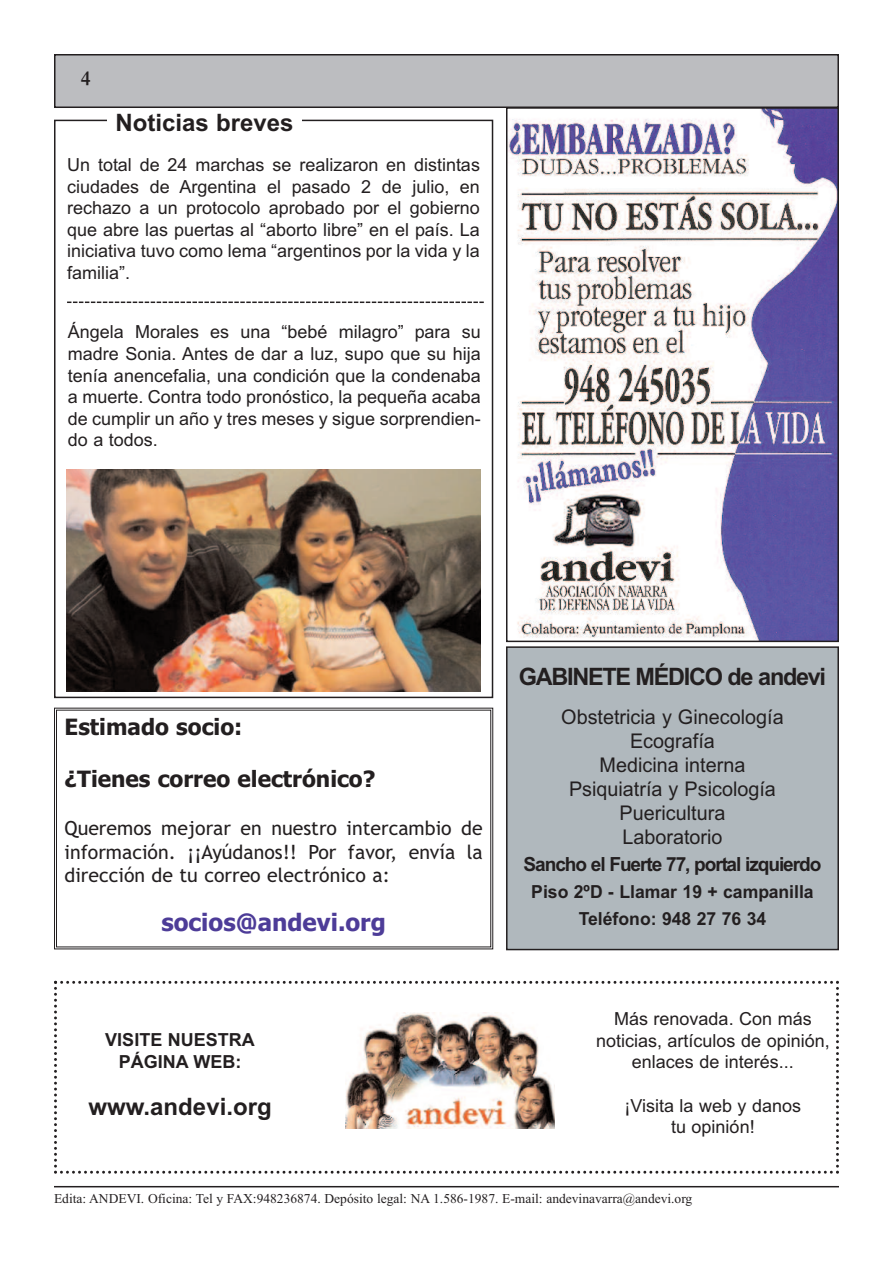
<style>
.page{position:relative;width:893px;height:1263px;background:#fff}
.page>*{position:absolute;margin:0;border:0;box-sizing:border-box;transform-origin:0 0}
.t1{font:700 24px "Arial";color:#231f20}
.t2{font:700 24px "Arial";letter-spacing:-.055em;color:#231f20}
.t3{font:700 24px "Tahoma";color:#4d3c98}
.t4{font:700 22.5px "Tahoma";color:#231f20}
.t5{font:700 21px "Garamond";color:#231f20}
.t6{font:20.25px/24px "Arial";color:#231f20;text-align:center}
.t7{font:19.5px/23.4px "Trebuchet MS";color:#231f20;text-align:justify}
.t8{font:700 19.5px "Arial";letter-spacing:-.055em;color:#231f20}
.t9{font:18px/21.6px "Arial";color:#231f20;text-align:center}
.t10{font:700 18px/27px "Arial";color:#231f20;text-align:center}
.t11{font:13.5px "Times New Roman";color:#231f20}
</style>
<div class="page">
<hr style="left:54px;top:1186px;width:785px;height:1px;background:#231f20">
<img style="left:509px;top:110px;width:327px;height:529px">
<div style="left:506px;top:107px;width:333px;height:535px;border:2px solid #231f20"></div>
<div style="left:55px;top:55px;width:783px;height:52px;background:#bcbdc0"></div>
<div style="left:54px;top:54px;width:785px;height:54px;border:2px solid #231f20"></div>
<div style="left:507px;top:647px;width:331px;height:302px;background:#b0b8bd"></div>
<div style="left:506px;top:646px;width:333px;height:304px;border:2px solid #231f20"></div>
<svg style="left:54px;top:981px;width:785px;height:193px"></svg>
<div style="left:326px;top:1013px;width:240px;height:116px;background:#fff"></div>
<img style="left:345px;top:1013px;width:210px;height:116px">
<div style="left:54px;top:120px;width:439px;height:578px;border:2px solid #231f20"></div>
<div style="left:107px;top:114px;width:195px;height:27px;background:#fff"></div>
<svg style="left:67px;top:302px;width:417px;height:1px"></svg>
<img style="left:67px;top:470px;width:413px;height:222px">
<p class="t5" style="left:81px;top:65px;width:11px">4</p>
<h1 class="t1" style="left:116px;top:109px;width:180px">Noticias breves</h1>
<p class="t9" style="left:67px;top:154px;width:414px;text-align:justify">Un total de 24 marchas se realizaron en distintas ciudades de Argentina el pasado 2 de julio, en rechazo a un protocolo aprobado por el gobierno que abre las puertas al “aborto libre” en el país. La iniciativa tuvo como lema “argentinos por la vida y la familia”.</p>
<p class="t9" style="left:68px;top:321px;width:414px;text-align:justify">Ángela Morales es una “bebé milagro” para su madre Sonia. Antes de dar a luz, supo que su hija tenía anencefalia, una condición que la condenaba a muerte. Contra todo pronóstico, la pequeña acaba de cumplir un año y tres meses y sigue sorprendien&shy;do a todos.</p>
<p class="t4" style="left:64px;top:714px;width:179px">Estimado socio:</p>
<p class="t4" style="left:64px;top:766px;width:313px">¿Tienes correo electrónico?</p>
<p class="t7" style="left:64px;top:817px;width:420px">Queremos mejorar en nuestro intercambio de información. ¡¡Ayúdanos!! Por favor, envía la dirección de tu correo electrónico a:</p>
<h1 class="t3" style="left:161px;top:909px;width:226px">socios@andevi.org</h1>
<p class="t10" style="left:105px;top:1029px;width:151px;line-height:21.6px">VISITE NUESTRA<br>PÁGINA WEB:</p>
<h1 class="t1" style="left:89px;top:1093px;width:185px">www.andevi.org</h1>
<h1 class="t2" style="left:519px;top:663px;width:309px">GABINETE MÉDICO de andevi</h1>
<p class="t6" style="left:561px;top:705px;width:224px">Obstetricia y Ginecología<br>Ecografía<br>Medicina interna<br>Psiquiatría y Psicología<br>Puericultura<br>Laboratorio</p>
<p class="t8" style="left:524px;top:853px;width:299px">Sancho el Fuerte 77, portal izquierdo</p>
<p class="t10" style="left:531px;top:878px;width:284px">Piso 2ºD - Llamar 19 + campanilla<br>Teléfono: 948 27 76 34</p>
<p class="t9" style="left:596px;top:1008px;width:235px">Más renovada. Con más noticias, artículos de opinión, enlaces de interés...</p>
<p class="t9" style="left:625px;top:1094px;width:178px">¡Visita la web y danos tu opinión!</p>
<p class="t11" style="left:54px;top:1190px;width:640px">Edita: ANDEVI. Oficina: Tel y FAX:948236874. Depósito legal: NA 1.586-1987. E-mail: andevinavarra@andevi.org</p>
</div>
